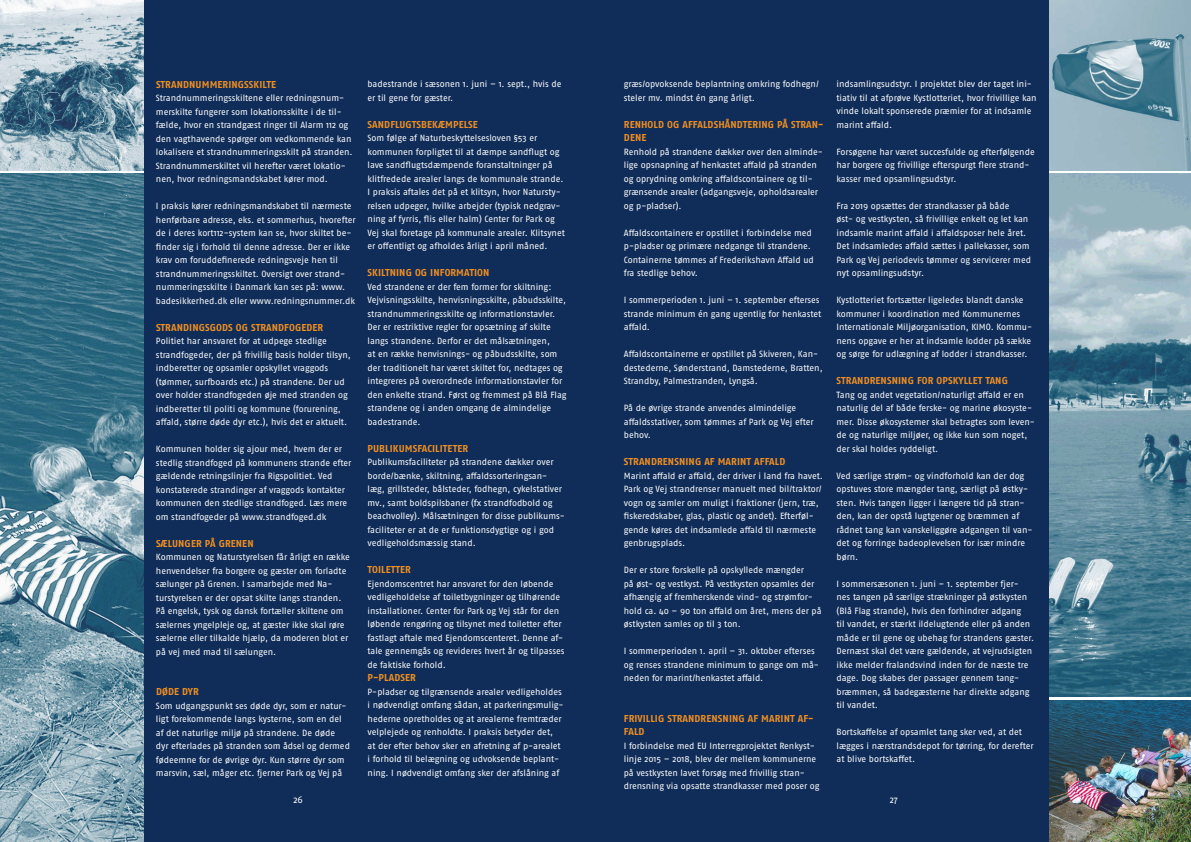
<style>
.page{position:relative;width:1191px;height:842px;background:#fff}
.page>*{position:absolute;margin:0;border:0;box-sizing:border-box;transform-origin:0 0}
.t1{font:700 10px/13.5px "Fago Pro";letter-spacing:.01em;color:#f18f21}
.t2{font:9.5px "Fago Pro";color:#fefefe}
.t3{font:9px/13.5px "Fago Pro";letter-spacing:-.005em;color:#fefefe}
</style>
<div class="page">
<div style="left:595px;top:0;width:454px;height:842px;background:#102d59"></div>
<img style="left:0;top:173px;width:144px;height:669px">
<img style="left:0;top:0;width:144px;height:170px">
<img style="left:1049px;top:173px;width:142px;height:523px">
<img style="left:1049px;top:0;width:142px;height:170px">
<img style="left:1049px;top:700px;width:142px;height:142px">
<div style="left:144px;top:0;width:453px;height:842px;background:#102d59"></div>
<p class="t1" style="left:156px;top:78px;width:121px">STRANDNUMMERINGSSKILTE</p>
<p class="t3" style="left:156px;top:91px;width:198px">Strandnummeringsskiltene eller redningsnum&shy;merskilte fungerer som lokationsskilte i de til&shy;fælde, hvor en strandgæst ringer til Alarm 112 og den vagthavende spørger om vedkommende kan lokalisere et strandnummeringsskilt på stranden.<br>Strandnummerskiltet vil herefter været lokatio&shy;nen, hvor redningsmandskabet kører mod.</p>
<p class="t3" style="left:156px;top:199px;width:201px">I praksis kører redningsmandskabet til nærmeste henførbare adresse, eks. et sommerhus, hvorefter de i deres kort112-system kan se, hvor skiltet be&shy;finder sig i forhold til denne adresse. Der er ikke krav om foruddefinerede redningsveje hen til strandnummeringsskiltet. Oversigt over strand&shy;nummeringsskilte i Danmark kan ses på: www. badesikkerhed.dk eller www.redningsnummer.dk</p>
<p class="t1" style="left:156px;top:321px;width:169px">STRANDINGSGODS OG STRANDFOGEDER</p>
<p class="t3" style="left:156px;top:334px;width:196px">Politiet har ansvaret for at udpege stedlige strandfogeder, der på frivillig basis holder tilsyn, indberetter og opsamler opskyllet vraggods (tømmer, surfboards etc.) på strandene. Der ud over holder strandfogeden øje med stranden og indberetter til politi og kommune (forurening, affald, større døde dyr etc.), hvis det er aktuelt.</p>
<p class="t3" style="left:156px;top:442px;width:197px">Kommunen holder sig ajour med, hvem der er stedlig strandfoged på kommunens strande efter gældende retningslinjer fra Rigspolitiet. Ved konstaterede strandinger af vraggods kontakter kommunen den stedlige strandfoged. Læs mere om strandfogeder på www.strandfoged.dk</p>
<p class="t1" style="left:156px;top:537px;width:99px">SÆLUNGER PÅ GRENEN</p>
<p class="t3" style="left:156px;top:550px;width:195px">Kommunen og Naturstyrelsen får årligt en række henvendelser fra borgere og gæster om forladte sælunger på Grenen. I samarbejde med Na&shy;turstyrelsen er der opsat skilte langs stranden.<br>På engelsk, tysk og dansk fortæller skiltene om sælernes yngelpleje og, at gæster ikke skal røre sælerne eller tilkalde hjælp, da moderen blot er på vej med mad til sælungen.</p>
<p class="t1" style="left:156px;top:685px;width:44px">DØDE DYR</p>
<p class="t3" style="left:156px;top:699px;width:195px">Som udgangspunkt ses døde dyr, som er natur&shy;ligt forekommende langs kysterne, som en del af det naturlige miljø på strandene. De døde dyr efterlades på stranden som ådsel og dermed fødeemne for de øvrige dyr. Kun større dyr som marsvin, sæl, måger etc. fjerner Park og Vej på</p>
<p class="t2" style="left:293px;top:794px;width:11px">26</p>
<p class="t3" style="left:367px;top:77px;width:195px">badestrande i sæsonen 1. juni – 1. sept., hvis de er til gene for gæster.</p>
<p class="t1" style="left:367px;top:117px;width:112px">SANDFLUGTSBEKÆMPELSE</p>
<p class="t3" style="left:367px;top:131px;width:199px">Som følge af Naturbeskyttelsesloven §53 er kommunen forpligtet til at dæmpe sandflugt og lave sandflugtsdæmpende foranstaltninger på klitfredede arealer langs de kommunale strande.<br>I praksis aftales det på et klitsyn, hvor Natursty&shy;relsen udpeger, hvilke arbejder (typisk nedgrav&shy;ning af fyrris, flis eller halm) Center for Park og Vej skal foretage på kommunale arealer. Klitsynet er offentligt og afholdes årligt i april måned.</p>
<p class="t1" style="left:367px;top:266px;width:123px">SKILTNING OG INFORMATION</p>
<p class="t3" style="left:367px;top:280px;width:200px">Ved strandene er der fem former for skiltning:<br>Vejvisningsskilte, henvisningsskilte, påbudsskilte, strandnummeringsskilte og informationstavler.<br>Der er restriktive regler for opsætning af skilte langs strandene. Derfor er det målsætningen,<br>at en række henvisnings- og påbudsskilte, som der traditionelt har været skiltet for, nedtages og integreres på overordnede informationstavler for den enkelte strand. Først og fremmest på Blå Flag strandene og i anden omgang de almindelige badestrande.</p>
<p class="t1" style="left:367px;top:441px;width:102px">PUBLIKUMSFACILITETER</p>
<p class="t3" style="left:367px;top:455px;width:199px">Publikumsfaciliteter på strandene dækker over borde/bænke, skiltning, affaldssorteringsan&shy;læg, grillsteder, bålsteder, fodhegn, cykelstativer mv., samt boldspilsbaner (fx strandfodbold og beachvolley). Målsætningen for disse publikums&shy;faciliteter er at de er funktionsdygtige og i god vedligeholdsmæssig stand.</p>
<p class="t1" style="left:367px;top:563px;width:45px">TOILETTER</p>
<p class="t3" style="left:367px;top:577px;width:198px">Ejendomscentret har ansvaret for den løbende vedligeholdelse af toiletbygninger og tilhørende installationer. Center for Park og Vej står for den løbende rengøring og tilsynet med toiletter efter fastlagt aftale med Ejendomscenteret. Denne af&shy;tale gennemgås og revideres hvert år og tilpasses de faktiske forhold.</p>
<p class="t1" style="left:367px;top:671px;width:50px">P-PLADSER</p>
<p class="t3" style="left:367px;top:685px;width:197px">P-pladser og tilgrænsende arealer vedligeholdes i nødvendigt omfang sådan, at parkeringsmulig&shy;hederne opretholdes og at arealerne fremtræder velplejede og renholdte. I praksis betyder det,<br>at der efter behov sker en afretning af p-arealet i forhold til belægning og udvoksende beplant&shy;ning. I nødvendigt omfang sker der afslåning af</p>
<p class="t3" style="left:624px;top:77px;width:196px">græs/opvoksende beplantning omkring fodhegn/ steler mv. mindst én gang årligt.</p>
<p class="t1" style="left:624px;top:117px;width:201px">RENHOLD OG AFFALDSHÅNDTERING PÅ STRAN-<br>DENE</p>
<p class="t3" style="left:624px;top:145px;width:200px">Renhold på strandene dækker over den alminde&shy;lige opsnapning af henkastet affald på stranden og oprydning omkring affaldscontainere og til&shy;grænsende arealer (adgangsveje, opholdsarealer og p-pladser).</p>
<p class="t3" style="left:624px;top:226px;width:192px">Affaldscontainere er opstillet i forbindelse med p-pladser og primære nedgange til strandene.<br>Containerne tømmes af Frederikshavn Affald ud fra stedlige behov.</p>
<p class="t3" style="left:624px;top:293px;width:199px">I sommerperioden 1. juni – 1. september efterses strande minimum én gang ugentlig for henkastet affald.</p>
<p class="t3" style="left:624px;top:347px;width:200px">Affaldscontainerne er opstillet på Skiveren, Kan&shy;destederne, Sønderstrand, Damstederne, Bratten,<br>Strandby, Palmestranden, Lyngså.</p>
<p class="t3" style="left:624px;top:401px;width:191px">På de øvrige strande anvendes almindelige affaldsstativer, som tømmes af Park og Vej efter behov.</p>
<p class="t1" style="left:624px;top:455px;width:163px">STRANDRENSNING AF MARINT AFFALD</p>
<p class="t3" style="left:624px;top:469px;width:201px">Marint affald er affald, der driver i land fra havet.<br>Park og Vej strandrenser manuelt med bil/traktor/ vogn og samler om muligt i fraktioner (jern, træ, fiskeredskaber, glas, plastic og andet). Efterføl&shy;gende køres det indsamlede affald til nærmeste genbrugsplads.</p>
<p class="t3" style="left:624px;top:563px;width:199px">Der er store forskelle på opskyllede mængder<br>på øst- og vestkyst. På vestkysten opsamles der afhængig af fremherskende vind- og strømfor&shy;hold ca. 40 – 90 ton affald om året, mens der på østkysten samles op til 3 ton.</p>
<p class="t3" style="left:624px;top:644px;width:197px">I sommerperioden 1. april – 31. oktober efterses og renses strandene minimum to gange om må&shy;neden for marint/henkastet affald.</p>
<p class="t1" style="left:624px;top:711px;width:191px">FRIVILLIG STRANDRENSNING AF MARINT AF-<br>FALD</p>
<p class="t3" style="left:624px;top:739px;width:197px">I forbindelse med EU Interregprojektet Renkyst&shy;linje 2015 – 2018, blev der mellem kommunerne på vestkysten lavet forsøg med frivillig stran&shy;drensning via opsatte strandkasser med poser og</p>
<p class="t3" style="left:836px;top:77px;width:202px">indsamlingsudstyr. I projektet blev der taget ini&shy;tiativ til at afprøve Kystlotteriet, hvor frivillige kan vinde lokalt sponserede præmier for at indsamle marint affald.</p>
<p class="t3" style="left:836px;top:145px;width:200px">Forsøgene har været succesfulde og efterfølgende har borgere og frivillige efterspurgt flere strand&shy;kasser med opsamlingsudstyr.</p>
<p class="t3" style="left:836px;top:199px;width:196px">Fra 2019 opsættes der strandkasser på både<br>øst- og vestkysten, så frivillige enkelt og let kan indsamle marint affald i affaldsposer hele året.<br>Det indsamledes affald sættes i pallekasser, som Park og Vej periodevis tømmer og servicerer med nyt opsamlingsudstyr.</p>
<p class="t3" style="left:836px;top:293px;width:197px">Kystlotteriet fortsætter ligeledes blandt danske kommuner i koordination med Kommunernes Internationale Miljøorganisation, KIMO. Kommu&shy;nens opgave er her at indsamle lodder på sække og sørge for udlægning af lodder i strandkasser.</p>
<p class="t1" style="left:836px;top:374px;width:173px">STRANDRENSNING FOR OPSKYLLET TANG</p>
<p class="t3" style="left:836px;top:388px;width:200px">Tang og andet vegetation/naturligt affald er en naturlig del af både ferske- og marine økosyste&shy;mer. Disse økosystemer skal betragtes som leven&shy;de og naturlige miljøer, og ikke kun som noget, der skal holdes ryddeligt.</p>
<p class="t3" style="left:836px;top:469px;width:197px">Ved særlige strøm- og vindforhold kan der dog opstuves store mængder tang, særligt på østky&shy;sten. Hvis tangen ligger i længere tid på stran&shy;den, kan der opstå lugtgener og bræmmen af rådnet tang kan vanskeliggøre adgangen til van&shy;det og forringe badeoplevelsen for især mindre børn.</p>
<p class="t3" style="left:836px;top:577px;width:199px">I sommersæsonen 1. juni – 1. september fjer&shy;nes tangen på særlige strækninger på østkysten (Blå Flag strande), hvis den forhindrer adgang<br>til vandet, er stærkt ildelugtende eller på anden måde er til gene og ubehag for strandens gæster.<br>Dernæst skal det være gældende, at vejrudsigten ikke melder fralandsvind inden for de næste tre dage. Dog skabes der passager gennem tang&shy;bræmmen, så badegæsterne har direkte adgang til vandet.</p>
<p class="t3" style="left:836px;top:725px;width:199px">Bortskaffelse af opsamlet tang sker ved, at det lægges i nærstrandsdepot for tørring, for derefter at blive bortskaffet.</p>
<p class="t2" style="left:889px;top:794px;width:10px">27</p>
</div>
